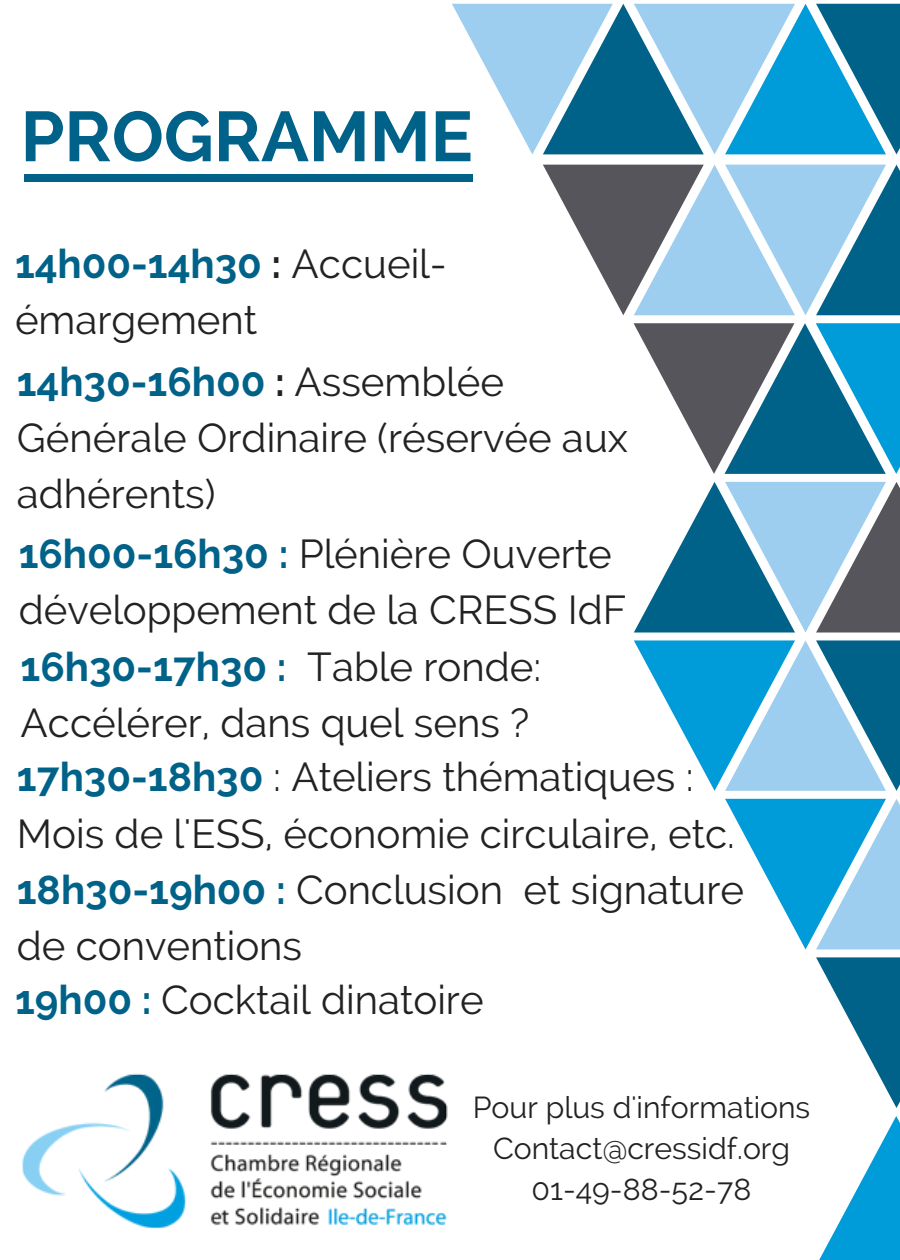
<style>
.page{position:relative;width:900px;height:1260px;background:#fff}
.page>*{position:absolute;margin:0;border:0;box-sizing:border-box;transform-origin:0 0}
.t1{font:700 70.5px "Raleway";color:#006288}
.t2{font:40.25px/55.8px "Raleway";color:#222}
.t3{font:30.25px/41.2px "Raleway";color:#222;text-align:center}
.s1{font-weight:700;color:#006288}
.s2{font-weight:700}
</style>
<div class="page">
<svg style="left:819px;top:1116px;width:81px;height:144px"></svg>
<svg style="left:816px;top:957px;width:84px;height:151px"></svg>
<svg style="left:725px;top:799px;width:175px;height:150px"></svg>
<svg style="left:634px;top:640px;width:266px;height:151px"></svg>
<svg style="left:543px;top:165px;width:357px;height:150px"></svg>
<svg style="left:452px;top:4px;width:448px;height:150px"></svg>
<svg style="left:634px;top:482px;width:266px;height:151px"></svg>
<svg style="left:634px;top:323px;width:266px;height:151px"></svg>
<img style="left:22px;top:1073px;width:426px;height:156px">
<div style="left:24px;top:174px;width:42px;height:8px;background:#006288"></div>
<div style="left:431px;top:174px;width:42px;height:8px;background:#006288"></div>
<div style="left:65px;top:174px;width:292px;height:8px;background:#006288"></div>
<div style="left:356px;top:174px;width:76px;height:8px;background:#006288"></div>
<h1 class="t1" style="left:21px;top:95px;width:454px">PROGRAMME</h1>
<p class="t2" style="left:15px;top:235px;width:433px"><span class="s1">14h00-14h30</span> <span class="s2">:</span> Accueil&shy;émargement</p>
<p class="t2" style="left:17px;top:353px;width:613px"><span class="s1">14h30-16h00</span> <span class="s2">:</span> Assemblée<br>Générale Ordinaire (réservée aux adhérents)</p>
<p class="t2" style="left:15px;top:526px;width:731px"><span class="s1">16h00-16h30 :</span> Plénière Ouverte développement de la CRESS IdF<br><span class="s1">16h30-17h30 :</span> Table ronde:<br>Accélérer, dans quel sens ?<br><span class="s1">17h30-18h30</span> : Ateliers thématiques :<br>Mois de l'ESS, économie circulaire, etc.<br><span class="s1">18h30-19h00 :</span> Conclusion et signature de conventions<br><span class="s1">19h00 :</span> Cocktail dinatoire</p>
<p class="t3" style="left:473px;top:1086px;width:339px">Pour plus d'informations<br>Contact@cressidf.org<br>01-49-88-52-78</p>
</div>
